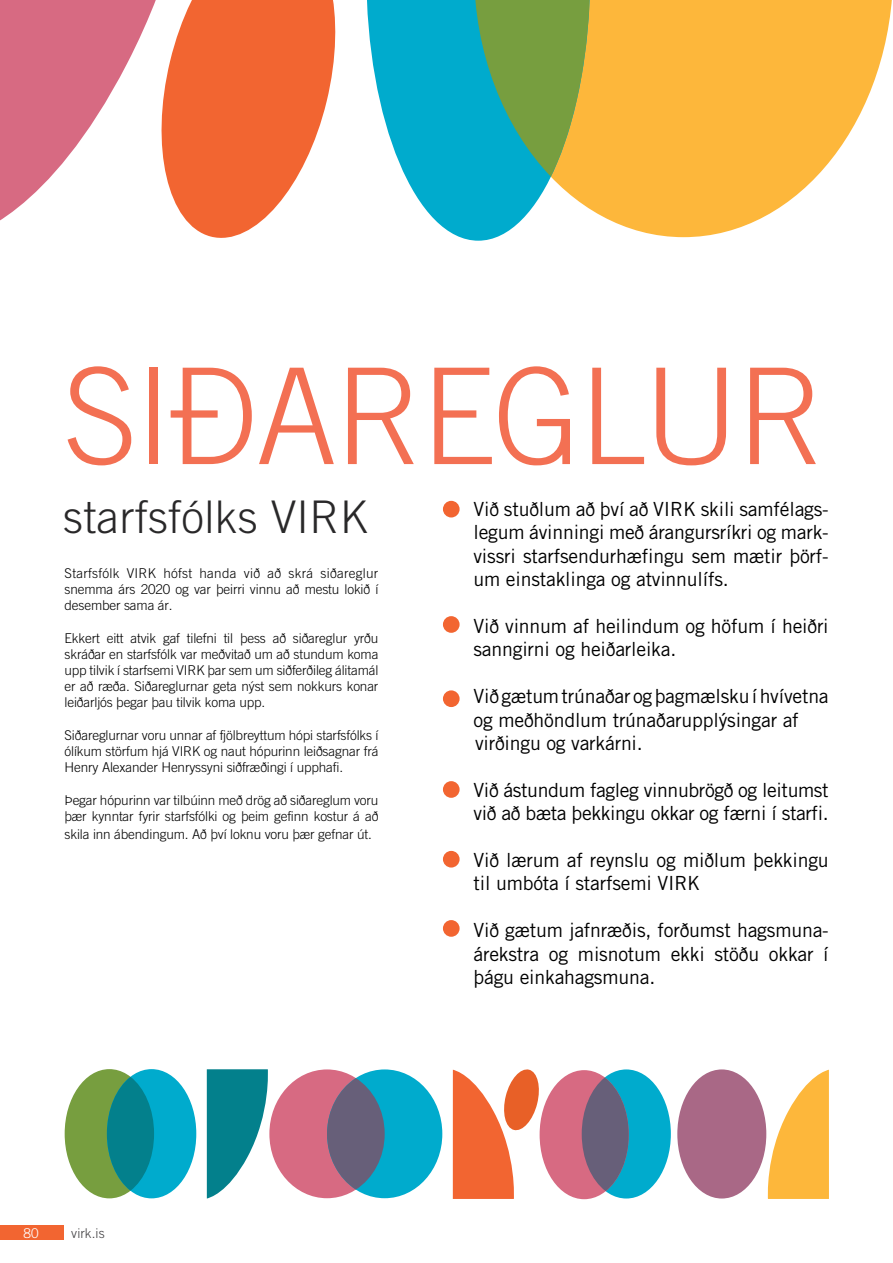
<style>
.page{position:relative;width:893px;height:1263px;background:#fff}
.page>*{position:absolute;margin:0;border:0;box-sizing:border-box;transform-origin:0 0}
.t1{font:300 133.5px "Trade Gothic";letter-spacing:-.02em;color:#f37053}
.t2{font:300 45px "Trade Gothic";letter-spacing:.01em;color:#292829}
.t3{font:19.5px/23.4px "Trade Gothic";letter-spacing:-.01em;color:#000}
.t4{font:300 13.5px/16.2px "Trade Gothic";letter-spacing:-.01em;color:#000;text-align:justify}
.t5{font:300 13.5px "Trade Gothic";letter-spacing:.005em;color:#414042}
.t6{font:300 13.5px "Trade Gothic";color:#fff}
</style>
<div class="page">
<div style="left:582px;top:1069px;width:89px;height:129px;background:#00abcd;border-radius:50%"></div>
<div style="left:540px;top:1070px;width:89px;height:129px;background:#d76a82;border-radius:50%"></div>
<div style="left:677px;top:1069px;width:89px;height:129px;background:#a96886;border-radius:50%"></div>
<svg style="left:765px;top:1070px;width:64px;height:129px"></svg>
<svg style="left:453px;top:1069px;width:88px;height:130px"></svg>
<div style="left:582px;top:1077px;width:47px;height:114px;background:#675f79;border-radius:50%"></div>
<svg style="left:207px;top:1069px;width:64px;height:129px"></svg>
<div style="left:269px;top:1069px;width:116px;height:129px;background:#d76a82;border-radius:50%"></div>
<div style="left:327px;top:1069px;width:115px;height:129px;background:#00abcd;border-radius:50%"></div>
<div style="left:327px;top:1078px;width:58px;height:111px;background:#675f79;border-radius:50%"></div>
<div style="left:65px;top:1069px;width:89px;height:129px;background:#779e3f;border-radius:50%"></div>
<div style="left:107px;top:1069px;width:89px;height:129px;background:#00abcd;border-radius:50%"></div>
<div style="left:107px;top:1077px;width:47px;height:114px;background:#03808c;border-radius:50%"></div>
<div style="left:443px;top:920px;width:17px;height:17px;background:#f26531;border-radius:50%"></div>
<div style="left:443px;top:501px;width:17px;height:16px;background:#f26531;border-radius:50%"></div>
<div style="left:443px;top:616px;width:17px;height:17px;background:#f26531;border-radius:50%"></div>
<div style="left:443px;top:690px;width:17px;height:17px;background:#f26531;border-radius:50%"></div>
<div style="left:443px;top:781px;width:17px;height:17px;background:#f26531;border-radius:50%"></div>
<div style="left:443px;top:851px;width:17px;height:16px;background:#f26531;border-radius:50%"></div>
<svg style="left:590px;top:0;width:302px;height:237px;fill:#fdb73b"></svg>
<svg style="left:367px;top:0;width:223px;height:241px;fill:#00abcd"></svg>
<svg style="left:0;top:0;width:149px;height:221px;fill:#d76a82"></svg>
<svg style="left:149px;top:0;width:187px;height:238px;fill:#f26531"></svg>
<svg style="left:474px;top:0;width:116px;height:177px;background:#6aa360"></svg>
<div style="left:0;top:1225px;width:64px;height:14px;background:#f26531"></div>
<h1 class="t1" style="left:63px;top:337px;width:764px">SIÐAREGLUR</h1>
<h2 class="t2" style="left:63px;top:490px;width:306px">starfsfólks VIRK</h2>
<h3 class="t3" style="left:473px;top:497px;width:357px;text-align:justify;text-indent:-27px">• Við stuðlum að því að VIRK skili samfélags&shy;legum ávinningi með árangursríkri og mark&shy;vissri starfsendurhæfingu sem mætir þörf&shy;um einstaklinga og atvinnulífs.</h3>
<h3 class="t3" style="left:473px;top:614px;width:357px;text-indent:-27px">• Við vinnum af heilindum og höfum í heiðri sanngirni og heiðarleika.</h3>
<h3 class="t3" style="left:473px;top:684px;width:357px;text-indent:-27px">• Við gætum trúnaðar og þagmælsku í hvívetna og meðhöndlum trúnaðarupplýsingar af virðingu og varkárni.</h3>
<h3 class="t3" style="left:446px;top:778px;width:384px;text-align:right">• Við ástundum fagleg vinnubrögð og leitumst við að bæta þekkingu okkar og færni í starfi.</h3>
<h3 class="t3" style="left:473px;top:848px;width:357px;text-indent:-27px">• Við lærum af reynslu og miðlum þekkingu til umbóta í starfsemi VIRK</h3>
<h3 class="t3" style="left:473px;top:918px;width:357px;text-align:justify;text-indent:-27px">• Við gætum jafnræðis, forðumst hagsmuna&shy;árekstra og misnotum ekki stöðu okkar í þágu einkahagsmuna.</h3>
<p class="t4" style="left:65px;top:565px;width:315px">Starfsfólk VIRK hófst handa við að skrá siðareglur snemma árs 2020 og var þeirri vinnu að mestu lokið í desember sama ár.</p>
<p class="t4" style="left:65px;top:629px;width:315px">Ekkert eitt atvik gaf tilefni til þess að siðareglur yrðu skráðar en starfsfólk var meðvitað um að stundum koma upp tilvik í starfsemi VIRK þar sem um siðferðileg álitamál er að ræða. Siðareglurnar geta nýst sem nokkurs konar leiðarljós þegar þau tilvik koma upp.</p>
<p class="t4" style="left:65px;top:727px;width:315px">Siðareglurnar voru unnar af fjölbreyttum hópi starfsfólks í ólíkum störfum hjá VIRK og naut hópurinn leiðsagnar frá Henry Alexander Henryssyni siðfræðingi í upphafi.</p>
<p class="t4" style="left:65px;top:791px;width:315px">Þegar hópurinn var tilbúinn með drög að siðareglum voru þær kynntar fyrir starfsfólki og þeim gefinn kostur á að</p>
<p class="t4" style="left:65px;top:826px;width:309px">skila inn ábendingum. Að því loknu voru þær gefnar út.</p>
<p class="t6" style="left:24px;top:1225px;width:17px">80</p>
<p class="t5" style="left:71px;top:1225px;width:35px">virk.is</p>
</div>
